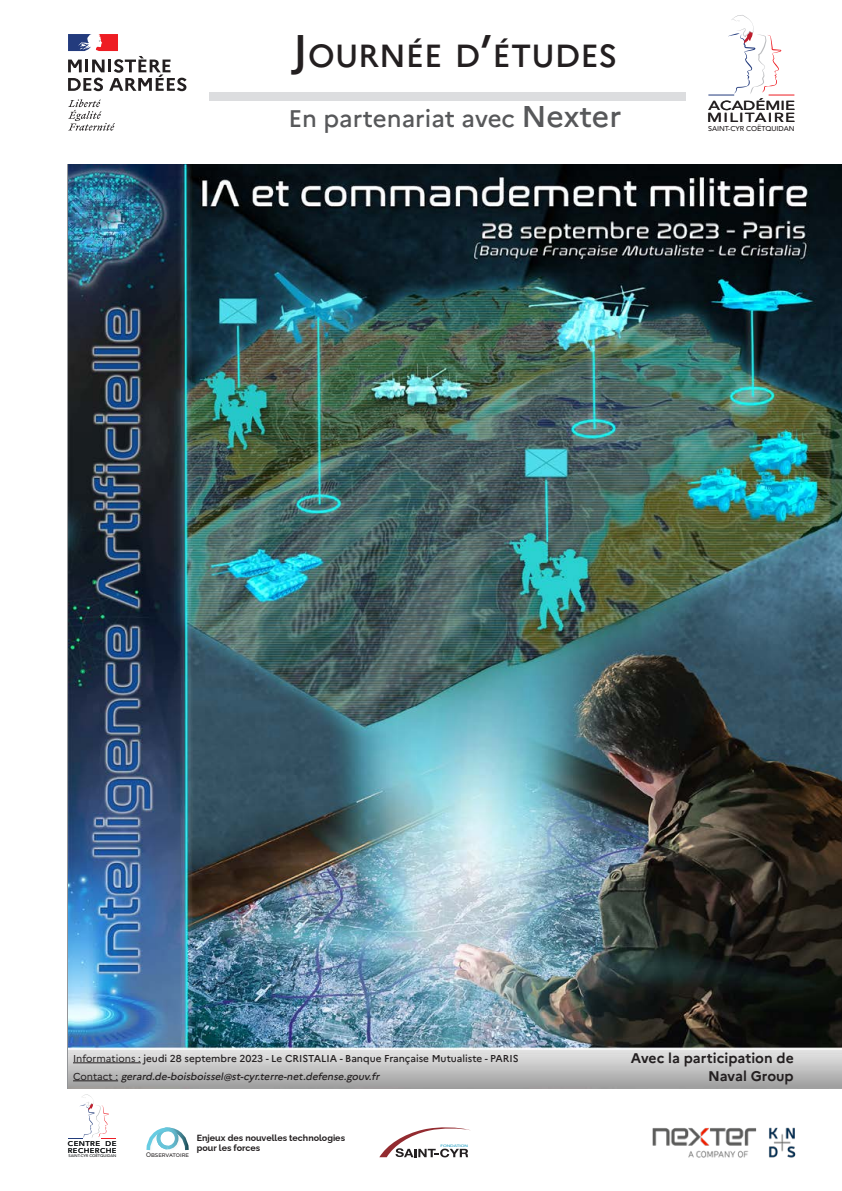
<style>
.page{position:relative;width:842px;height:1191px;background:#fff}
.page>*{position:absolute;margin:0;border:0;box-sizing:border-box;transform-origin:0 0}
.t1{font:500 32px "Marianne";color:#231f20}
.t2{font:500 24px "Marianne";color:#57585a}
.t3{font:700 14px/18px "Marianne";color:#231f20;text-align:right}
.t4{font:500 13px "Avenir";letter-spacing:.085em;color:#231f20;scale:1.26 1}
.t5{font:500 13px "Avenir";color:#231f20;scale:1.26 1}
.t6{font:500 10px/18px "Marianne";color:#231f20}
.t7{font:100 9px/10.8px "Raleway";color:#231f20}
.t8{font:500 7px "Avenir";letter-spacing:-.005em;color:#231f20}
.t9{font:500 7px "Avenir";letter-spacing:.05em;color:#111416;scale:1.11 1}
.t10{font:500 7px "Avenir";letter-spacing:.05em;color:#111416;scale:1.12 1}
.t11{font:100 6.6px "Raleway";color:#231f20}
.t12{font:500 3.8px "Avenir";letter-spacing:-.005em;color:#111416;scale:1.04 1}
.t13{font:3.6px "Myriad Pro";color:#1097bf;scale:1.49 1}
.s1{font-size:45.6px}
.s2{font-size:30px}
.s3{font-weight:400}
.s4{font-style:italic}
</style>
<div class="page">
<img style="left:68px;top:165px;width:774px;height:924px">
<svg style="left:68px;top:99px;width:47px;height:32px"></svg>
<svg style="left:68px;top:34px;width:119px;height:57px"></svg>
<img style="left:652px;top:1127px;width:144px;height:31px">
<div style="left:210px;top:92px;width:476px;height:9px;background:#dcdddf"></div>
<svg style="left:708px;top:15px;width:86px;height:81px"></svg>
<svg style="left:69px;top:1094px;width:47px;height:45px"></svg>
<svg style="left:146px;top:1127px;width:43px;height:24px"></svg>
<svg style="left:379px;top:1127px;width:91px;height:30px"></svg>
<hr style="left:73px;top:1062px;width:68px;height:1px;background:#231f20">
<hr style="left:73px;top:1080px;width:45px;height:1px;background:#231f20">
<h1 class="t1" style="left:293px;top:36px;width:326px"><span class="s1">J</span>OURNÉE D<span class="s1">’</span>ÉTUDES</h1>
<h2 class="t2" style="left:289px;top:104px;width:334px">En partenariat avec <span class="s2">Nexter</span></h2>
<h3 class="t5" style="left:708px;top:94px;width:70px">ACADÉMIE</h3>
<p class="t8" style="left:708px;top:122px;width:88px">SAINT-CYR COËTQUIDAN</p>
<h3 class="t4" style="left:707px;top:106px;width:72px">MILITAIRE</h3>
<p class="t6" style="left:73px;top:1049px;width:447px"><span class="s3">Informations :</span> jeudi 28 septembre 2023 - Le CRISTALIA - Banque Française Mutualiste - PARIS<br><span class="s3">C o n t a c t :</span> <span class="s4">gerard.de-boisboissel@st-cyr.terre-net.defense.gouv.fr</span></p>
<p class="t10" style="left:68px;top:1137px;width:45px">CENTRE DE</p>
<p class="t12" style="left:69px;top:1152px;width:48px">SAINT-CYR COËTQUIDAN</p>
<p class="t9" style="left:68px;top:1144px;width:45px">RECHERCHE</p>
<p class="t11" style="left:146px;top:1149px;width:44px">OBSERVATOIRE</p>
<p class="t7" style="left:197px;top:1131px;width:150px">Enjeux des nouvelles technologies pour les forces</p>
<p class="t13" style="left:440px;top:1144px;width:20px">FONDATION</p>
<h3 class="t3" style="left:631px;top:1049px;width:164px">Avec la participation de<br>Naval Group</h3>
</div>
